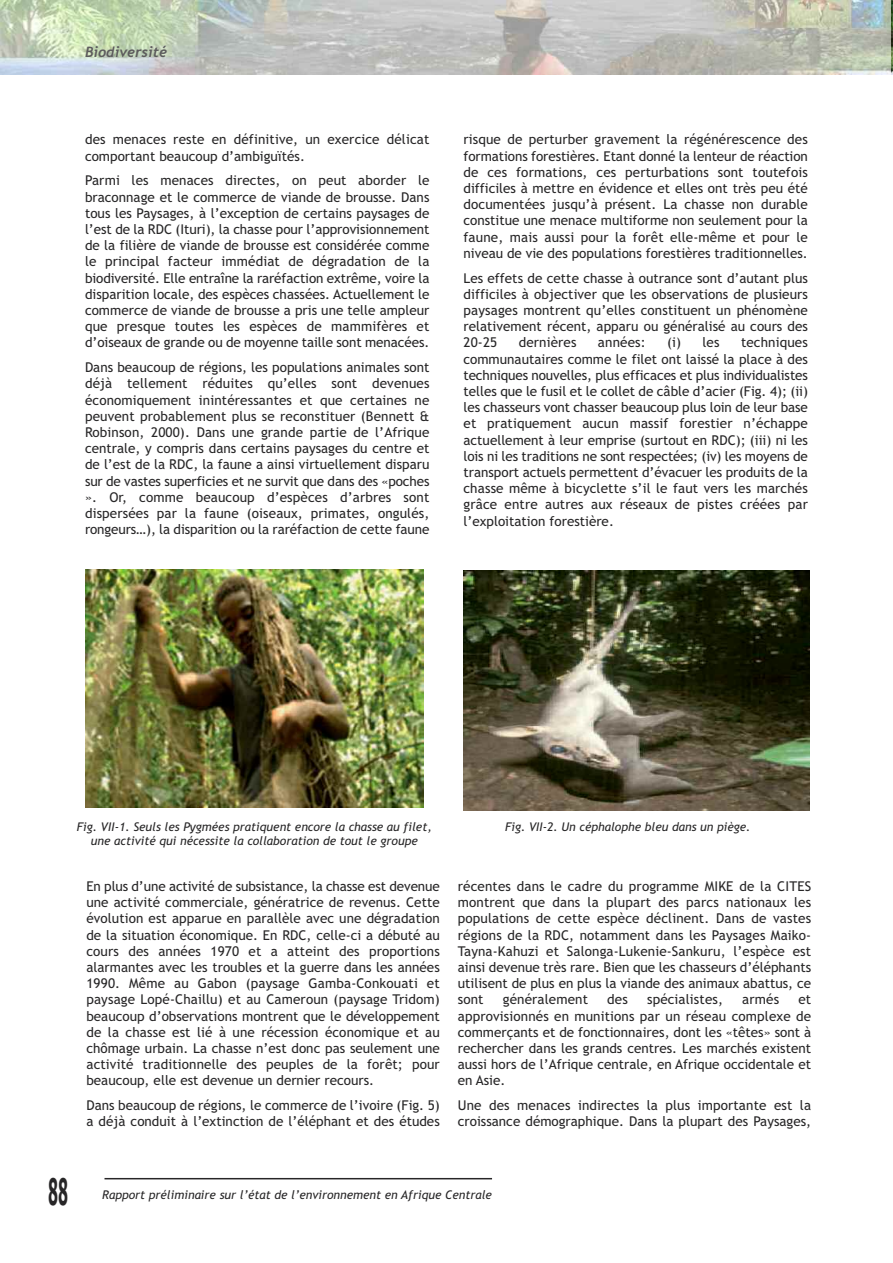
<style>
.page{position:relative;width:893px;height:1263px;background:#fff}
.page>*{position:absolute;margin:0;border:0;box-sizing:border-box;transform-origin:0 0}
.t1{font:700 36.75px "Verdana";color:#272627;scale:.38 1}
.t2{font:italic 700 14.25px "Trebuchet";color:#5d5c5d}
.t3{font:13.5px/16.2px "Trebuchet MS";color:#272627;text-align:justify}
.t4{font:italic 12px/14.4px "Trebuchet MS";color:#272627;text-align:center}
</style>
<div class="page">
<img style="left:0;top:0;width:891px;height:75px">
<hr style="left:104px;top:1178px;width:388px;height:1px;background:#272627">
<img style="left:85px;top:570px;width:339px;height:238px">
<img style="left:464px;top:570px;width:345px;height:241px">
<p class="t2" style="left:85px;top:44px;width:83px">Biodiversité</p>
<p class="t3" style="left:85px;top:132px;width:346px">des menaces reste en définitive, un exercice délicat comportant beaucoup d’ambiguïtés.</p>
<p class="t3" style="left:85px;top:173px;width:346px">Parmi les menaces directes, on peut aborder le braconnage et le commerce de viande de brousse. Dans tous les Paysages, à l’exception de certains paysages de l’est de la RDC (Ituri), la chasse pour l’approvisionnement de la filière de viande de brousse est considérée comme le principal facteur immédiat de dégradation de la biodiversité. Elle entraîne la raréfaction extrême, voire la disparition locale, des espèces chassées. Actuellement le commerce de viande de brousse a pris une telle ampleur que presque toutes les espèces de mammifères et d’oiseaux de grande ou de moyenne taille sont menacées.</p>
<p class="t3" style="left:85px;top:359px;width:346px">Dans beaucoup de régions, les populations animales sont déjà tellement réduites qu’elles sont devenues économiquement inintéressantes et que certaines ne peuvent probablement plus se reconstituer (Bennett &amp; Robinson, 2000). Dans une grande partie de l’Afrique centrale, y compris dans certains paysages du centre et de l’est de la RDC, la faune a ainsi virtuellement disparu sur de vastes superficies et ne survit que dans des «poches ». Or, comme beaucoup d’espèces d’arbres sont dispersées par la faune (oiseaux, primates, ongulés, rongeurs…), la disparition ou la raréfaction de cette faune</p>
<p class="t3" style="left:463px;top:132px;width:346px">risque de perturber gravement la régénérescence des formations forestières. Etant donné la lenteur de réaction de ces formations, ces perturbations sont toutefois difficiles à mettre en évidence et elles ont très peu été documentées jusqu’à présent. La chasse non durable constitue une menace multiforme non seulement pour la faune, mais aussi pour la forêt elle-même et pour le niveau de vie des populations forestières traditionnelles.</p>
<p class="t3" style="left:463px;top:270px;width:346px">Les effets de cette chasse à outrance sont d’autant plus difficiles à objectiver que les observations de plusieurs paysages montrent qu’elles constituent un phénomène relativement récent, apparu ou généralisé au cours des 20-25</p>
<p class="t3" style="left:519px;top:335px;width:59px">dernières</p>
<p class="t3" style="left:598px;top:335px;width:49px">années:</p>
<p class="t3" style="left:667px;top:335px;width:54px">(i) les</p>
<p class="t3" style="left:463px;top:335px;width:346px;text-indent:277px">techniques communautaires comme le filet ont laissé la place à des techniques nouvelles, plus efficaces et plus individualistes telles que le fusil et le collet de câble d’acier (Fig. 4); (ii) les chasseurs vont chasser beaucoup plus loin de leur base et pratiquement aucun massif forestier n’échappe actuellement à leur emprise (surtout en RDC); (iii) ni les lois ni les traditions ne sont respectées; (iv) les moyens de transport actuels permettent d’évacuer les produits de la chasse même à bicyclette s’il le faut vers les marchés grâce entre autres aux réseaux de pistes créées par l’exploitation forestière.</p>
<p class="t4" style="left:77px;top:820px;width:356px">Fig. VII-1. Seuls les Pygmées pratiquent encore la chasse au filet, une activité qui nécessite la collaboration de tout le groupe</p>
<p class="t4" style="left:505px;top:819px;width:247px">Fig. VII-2. Un céphalophe bleu dans un piège.</p>
<p class="t3" style="left:86px;top:878px;width:355px">En plus d’une activité de subsistance, la chasse est devenue une activité commerciale, génératrice de revenus. Cette évolution est apparue en parallèle avec une dégradation de la situation économique. En RDC, celle-ci a débuté au cours des années 1970 et a atteint des proportions alarmantes avec les troubles et la guerre dans les années 1990. Même au Gabon (paysage Gamba-Conkouati et paysage Lopé-Chaillu) et au Cameroun (paysage Tridom) beaucoup d’observations montrent que le développement de la chasse est lié à une récession économique et au chômage urbain. La chasse n’est donc pas seulement une activité traditionnelle des peuples de la forêt; pour beaucoup, elle est devenue un dernier recours.</p>
<p class="t3" style="left:86px;top:1097px;width:355px">Dans beaucoup de régions, le commerce de l’ivoire (Fig. 5) a déjà conduit à l’extinction de l’éléphant et des études</p>
<p class="t3" style="left:458px;top:878px;width:355px">récentes dans le cadre du programme MIKE de la CITES montrent que dans la plupart des parcs nationaux les populations de cette espèce déclinent. Dans de vastes régions de la RDC, notamment dans les Paysages Maiko-Tayna-Kahuzi et Salonga-Lukenie-Sankuru, l’espèce est ainsi devenue très rare. Bien que les chasseurs d’éléphants utilisent de plus en plus la viande des animaux abattus, ce sont</p>
<p class="t3" style="left:503px;top:991px;width:87px">généralement</p>
<p class="t3" style="left:607px;top:991px;width:22px">des</p>
<p class="t3" style="left:647px;top:991px;width:78px">spécialistes,</p>
<p class="t3" style="left:742px;top:991px;width:38px">armés</p>
<p class="t3" style="left:458px;top:991px;width:355px;text-indent:340px">et approvisionnés en munitions par un réseau complexe de commerçants et de fonctionnaires, dont les «têtes» sont à rechercher dans les grands centres. Les marchés existent aussi hors de l’Afrique centrale, en Afrique occidentale et en Asie.</p>
<p class="t3" style="left:458px;top:1097px;width:355px">Une des menaces indirectes la plus importante est la croissance démographique. Dans la plupart des Paysages,</p>
<h1 class="t1" style="left:48px;top:1170px;width:54px">88</h1>
<p class="t4" style="left:102px;top:1187px;width:391px">Rapport préliminaire sur l’état de l’environnement en Afrique Centrale</p>
</div>
